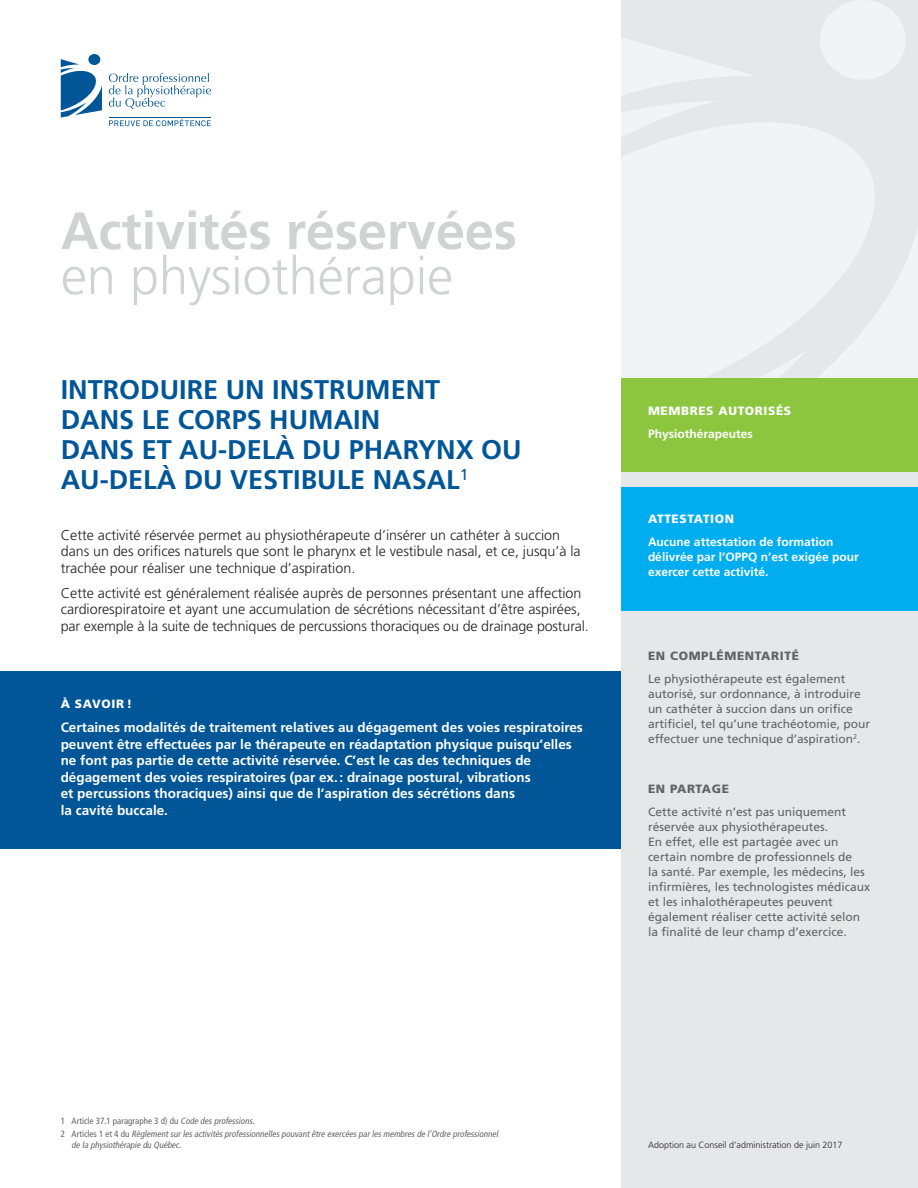
<style>
.page{position:relative;width:918px;height:1188px;background:#fff}
.page>*{position:absolute;margin:0;border:0;box-sizing:border-box;transform-origin:0 0}
.t1{font:700 52.5px "Frutiger";letter-spacing:-.005em;color:#d1d2d4}
.t2{font:300 52.5px "Frutiger";letter-spacing:-.005em;color:#d1d2d4}
.t3{font:700 27px/30px "Frutiger";color:#015698}
.t4{font:300 14.25px/16.5px "Frutiger";color:#231f20}
.t5{font:700 13.5px/16.5px "Frutiger";color:#fff}
.t6{font:12px/15px "Frutiger";color:#636366}
.t7{font:700 12px/15px "Frutiger";color:#fff}
.t8{font:900 12px "Frutiger";letter-spacing:.05em;color:#fff}
.t9{font:900 12px "Frutiger";letter-spacing:.05em;color:#636366}
.t10{font:italic condensed 9px/13.2px "Frutiger";color:#636366}
.t11{font:300 9px "Frutiger";color:#231f20}
.s1{font-style:normal}
</style>
<div class="page">
<div style="left:621px;top:0;width:297px;height:1188px;background:#e6e7e9"></div>
<div style="left:820px;top:0;width:86px;height:80px;background:#f2f3f4;border-radius:50%"></div>
<svg style="left:891px;top:229px;width:27px;height:150px"></svg>
<svg style="left:621px;top:38px;width:131px;height:71px"></svg>
<svg style="left:621px;top:109px;width:270px;height:270px;fill:#f2f3f4"></svg>
<div style="left:621px;top:379px;width:297px;height:93px;background:#8bc63e"></div>
<div style="left:621px;top:487px;width:297px;height:123px;background:#00aeef"></div>
<div style="left:0;top:671px;width:621px;height:177px;background:#015698"></div>
<svg style="left:109px;top:119px;width:102px;height:7px"></svg>
<div style="left:88px;top:54px;width:12px;height:11px;background:#015698;border-radius:50%"></div>
<hr style="left:109px;top:117px;width:102px;height:1px;background:#015698">
<svg style="left:109px;top:73px;width:102px;height:36px"></svg>
<svg style="left:61px;top:59px;width:41px;height:59px"></svg>
<h1 class="t1" style="left:61px;top:200px;width:458px">Activités réservées</h1>
<h1 class="t2" style="left:61px;top:246px;width:394px">en physiothérapie</h1>
<h2 class="t3" style="left:61px;top:375px;width:463px">INTRODUIRE UN INSTRUMENT<br>DANS LE CORPS HUMAIN<br>DANS ET AU-DELÀ DU PHARYNX OU<br>AU-DELÀ DU VESTIBULE NASAL<sup>1</sup></h2>
<p class="t4" style="left:61px;top:527px;width:521px">Cette activité réservée permet au physiothérapeute d’insérer un cathéter à succion dans un des orifices naturels que sont le pharynx et le vestibule nasal, et ce, jusqu’à la trachée pour réaliser une technique d’aspiration.</p>
<p class="t4" style="left:61px;top:585px;width:530px">Cette activité est généralement réalisée auprès de personnes présentant une affection cardiorespiratoire et ayant une accumulation de sécrétions nécessitant d’être aspirées, par exemple à la suite de techniques de percussions thoraciques ou de drainage postural.</p>
<p class="t8" style="left:61px;top:696px;width:73px">À SAVOIR !</p>
<p class="t5" style="left:61px;top:719px;width:524px">Certaines modalités de traitement relatives au dégagement des voies respiratoires peuvent être effectuées par le thérapeute en réadaptation physique puisqu’elles ne font pas partie de cette activité réservée. C’est le cas des techniques de dégagement des voies respiratoires (par ex.: drainage postural, vibrations<br>et percussions thoraciques) ainsi que de l’aspiration des sécrétions dans<br>la cavité buccale.</p>
<p class="t8" style="left:648px;top:404px;width:145px">MEMBRES AUTORISÉS</p>
<p class="t7" style="left:648px;top:427px;width:106px">Physiothérapeutes</p>
<p class="t8" style="left:648px;top:512px;width:88px">ATTESTATION</p>
<p class="t7" style="left:648px;top:535px;width:212px">Aucune attestation de formation délivrée par l’OPPQ n’est exigée pour exercer cette activité.</p>
<p class="t9" style="left:648px;top:649px;width:153px">EN COMPLÉMENTARITÉ</p>
<p class="t6" style="left:648px;top:672px;width:224px">Le physiothérapeute est également autorisé, sur ordonnance, à introduire un cathéter à succion dans un orifice artificiel, tel qu’une trachéotomie, pour effectuer une technique d’aspiration<sup>2</sup>.</p>
<p class="t9" style="left:648px;top:782px;width:83px">EN PARTAGE</p>
<p class="t6" style="left:648px;top:805px;width:224px">Cette activité n’est pas uniquement réservée aux physiothérapeutes.<br>En effet, elle est partagée avec un certain nombre de professionnels de<br>la santé. Par exemple, les médecins, les infirmières, les technologistes médicaux et les inhalothérapeutes peuvent également réaliser cette activité selon la finalité de leur champ d’exercice.</p>
<p class="t10" style="left:61px;top:1114px;width:441px"><span class="s1">1 Article 37.1 paragraphe 3 d) du</span> Code desprofessions<span class="s1">.<br>2 A r t i c l e s 1 e t 4 d u</span> Règlementsurlesactivitésprofessionnellespouvantêtre exercéesparlesmembresde l’Ordre professionnel</p>
<p class="t10" style="left:72px;top:1138px;width:111px">de la physiothérapie du Québec<span class="s1">.</span></p>
<p class="t11" style="left:648px;top:1139px;width:196px">Adoption au Conseil d’administration de juin 2017</p>
</div>
